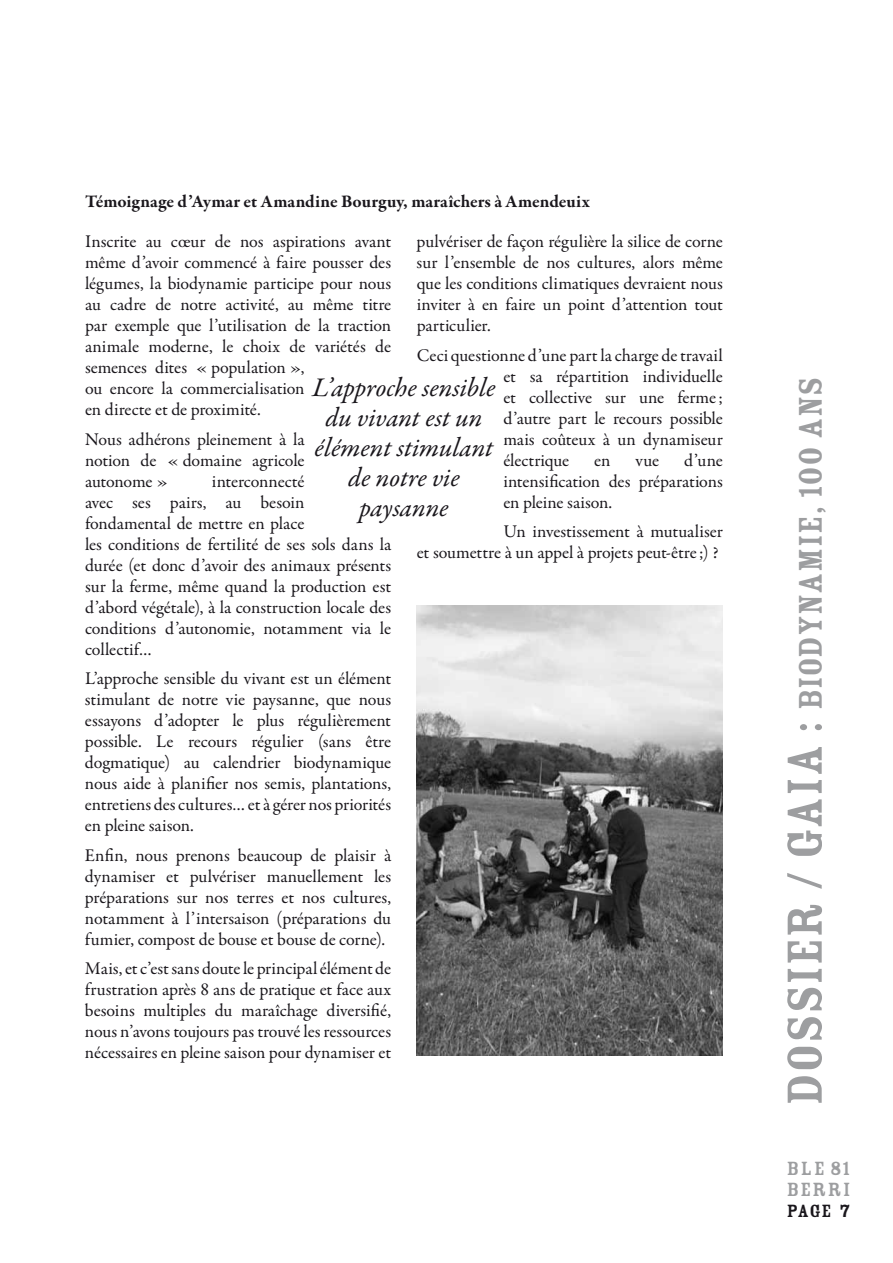
<style>
.page{position:relative;width:893px;height:1263px;background:#fff}
.page>*{position:absolute;margin:0;border:0;box-sizing:border-box;transform-origin:0 0}
.t1{font:36px "Rosewood Std Fill";letter-spacing:-.005em;color:#9d9ea0}
.t2{font:italic 27px/30px "Garamond Premr Pro";letter-spacing:-.005em;color:#1a171c;text-align:center}
.t3{font:21px/21px "Rosewood Std Fill";letter-spacing:.07em;color:#9d9ea0}
.t4{font:19.5px "Rosewood Std Fill";color:#1a171c}
.t5{font:18px/21px "Garamond Premr Pro";letter-spacing:-.01em;color:#1a171c;text-align:justify}
.t6{font:700 18px "Garamond Premr Pro";color:#1a171c}
.s1{font-size:54px}
</style>
<div class="page">
<img style="left:417px;top:606px;width:306px;height:450px">
<p class="t6" style="left:85px;top:190px;width:506px">Témoignage d’Aymar et Amandine Bourguy, maraîchers à Amendeuix</p>
<p class="t5" style="left:85px;top:231px;width:308px;text-align:left">Inscrite au cœur de nos aspirations avant même d’avoir commencé à faire pousser des légumes, la biodynamie participe pour nous au cadre de notre activité, au même titre par exemple que l’utilisation de la traction animale moderne, le choix de variétés de semences dites « population »,<br>ou encore la commercialisation<br>en directe et de proximité.</p>
<p class="t5" style="left:85px;top:429px;width:221px">Nous adhérons pleinement à la notion de « domaine agricole autonome »</p>
<p class="t5" style="left:417px;top:231px;width:308px">pulvériser de façon régulière la silice de corne sur l’ensemble de nos cultures, alors même que les conditions climatiques devraient nous inviter à en faire un point d’attention tout particulier.</p>
<p class="t5" style="left:503px;top:345px;width:221px;text-indent:-87px">Ceci questionne d’une partlacharge detravail et sa répartition individuelle et collective sur une ferme; d’autre part le recours possible mais coûteux à un dynamiseur électrique</p>
<h2 class="t2" style="left:312px;top:374px;width:184px">L’approche sensible du vivant est un élément stimulant de notre vie paysanne</h2>
<p class="t5" style="left:503px;top:450px;width:221px;text-indent:181px">d’une intensification des préparations en pleine saison.</p>
<p class="t5" style="left:417px;top:521px;width:308px;text-align:right">Un investissement à mutualiser<br>et soumettre à un appel à projets peut-être;) ?</p>
<p class="t5" style="left:594px;top:450px;width:18px">en</p>
<p class="t5" style="left:635px;top:450px;width:25px">vue</p>
<p class="t5" style="left:85px;top:471px;width:308px;text-align:left;text-indent:127px">interconnecté<br>avec ses pairs, au besoin fondamental de mettre en place<br>les conditions de fertilité de ses sols dans la durée (et donc d’avoir des animaux présents sur la ferme, même quand la production est d’abord végétale), à la construction locale des conditions d’autonomie, notamment via le collectif…</p>
<p class="t5" style="left:85px;top:668px;width:308px">L’approche sensible du vivant est un élément stimulant de notre vie paysanne, que nous essayons d’adopter le plus régulièrement possible. Le recours régulier (sans être dogmatique) au calendrier biodynamique nous aide à planifier nos semis, plantations, entretiens descultures… età gérer nos priorités en pleine saison.</p>
<p class="t5" style="left:85px;top:845px;width:308px">Enfin, nous prenons beaucoup de plaisir à dynamiser et pulvériser manuellement les préparations sur nos terres et nos cultures, notamment à l’intersaison (préparations du fumier, compost de bouse et bouse de corne).</p>
<p class="t5" style="left:85px;top:958px;width:308px">Mais,etc’estsans doutele principalélément de frustration après 8 ans de pratique et face aux besoins multiples du maraîchage diversifié, nous n’avons toujours pas trouvé les ressources nécessaires en pleine saison pour dynamiser et</p>
<h1 class="t1" style="left:791px;top:1106px;width:731px;rotate:-90deg"><span class="s1">DOSSIER / GAIA :</span> BIODYNAMIE, 100 ANS</h1>
<p class="t3" style="left:787px;top:1157px;width:65px">BLE 81<br>BERRI</p>
<p class="t4" style="left:787px;top:1200px;width:65px">PAGE 7</p>
</div>
